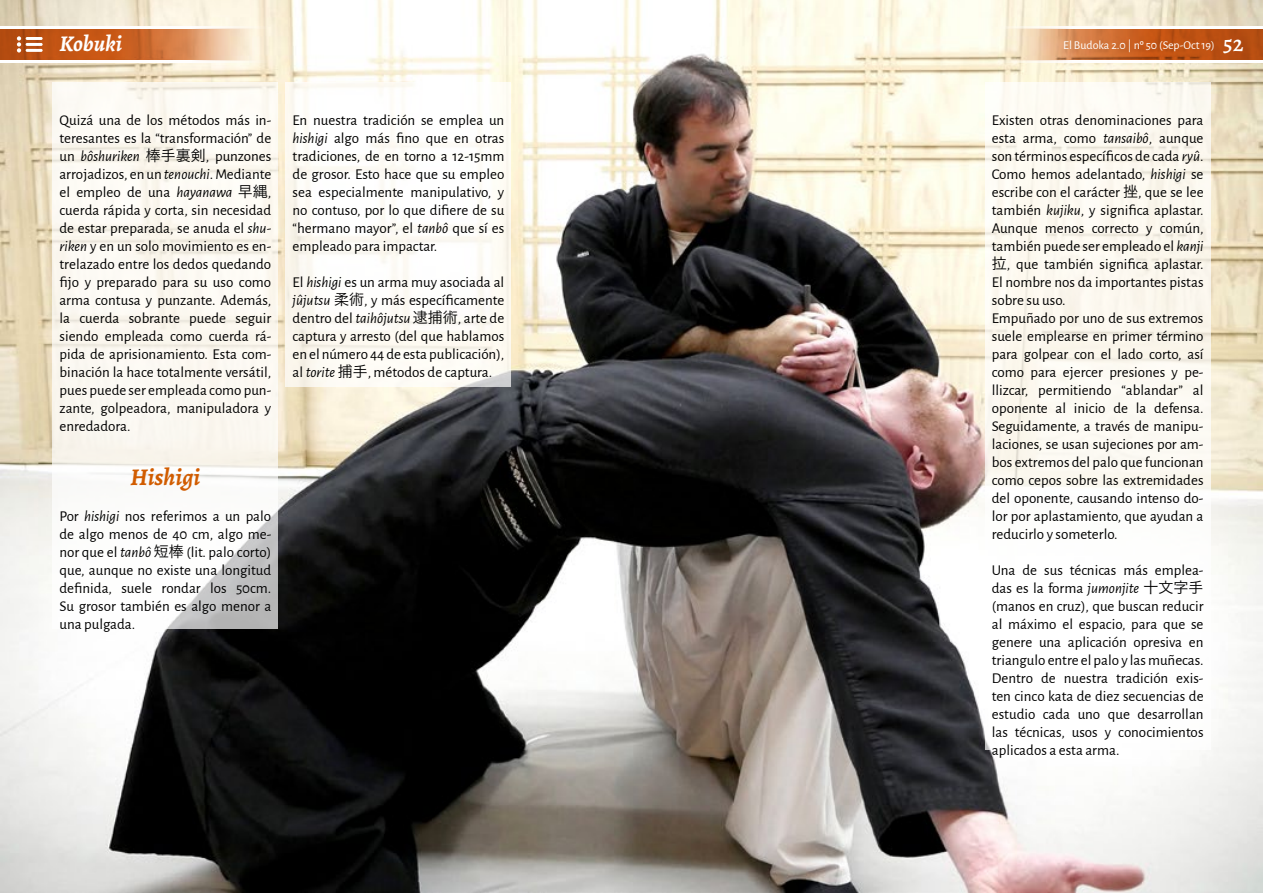
<style>
.page{position:relative;width:1263px;height:893px;background:#fff}
.page>*{position:absolute;margin:0;border:0;box-sizing:border-box;transform-origin:0 0}
.t1{font:italic 700 24px "Alegreya";color:#d15c00}
.t2{font:italic 700 22.5px "Alegreya";color:#fff}
.t3{font:15px/18px "Alegreya Sans";color:#000;text-align:justify}
.t4{font:12px "Alegreya Sans";color:#fff}
.s1{font-family:"Alegreya";font-weight:500;font-size:22.5px}
.s2{font-style:italic}
.s3{font-family:"Hiragino Sans W3"}
</style>
<div class="page">
<img style="left:0;top:0;width:1263px;height:893px">
<svg style="left:53px;top:82px;width:225px;height:547px;fill:#fcf9f3"></svg>
<svg style="left:286px;top:82px;width:225px;height:305px"></svg>
<div style="left:985px;top:82px;width:225px;height:668px;background:#fdfbf4"></div>
<svg style="left:0;top:28px;width:271px;height:33px;background:#d58857"></svg>
<svg style="left:0;top:27px;width:271px;height:1px"></svg>
<svg style="left:0;top:61px;width:271px;height:2px"></svg>
<svg style="left:992px;top:28px;width:271px;height:33px;background:#d18453"></svg>
<svg style="left:992px;top:27px;width:271px;height:1px"></svg>
<svg style="left:992px;top:61px;width:271px;height:2px"></svg>
<svg style="left:17px;top:36px;width:4px;height:17px"></svg>
<hr style="left:26px;top:37px;width:17px;height:3px;background:#fff">
<hr style="left:26px;top:43px;width:17px;height:3px;background:#fff">
<hr style="left:26px;top:49px;width:17px;height:3px;background:#fff">
<h2 class="t2" style="left:60px;top:28px;width:64px">Kobuki</h2>
<p class="t4" style="left:1063px;top:37px;width:182px">El Budoka 2.0 | nº 50 (Sep-Oct 19) <span class="s1">52</span></p>
<p class="t3" style="left:60px;top:111px;width:213px">Quizá una de los métodos más in&shy;teresantes es la “transformación” de un <span class="s2">bôshuriken</span> <span class="s3">棒手裏剣</span>, punzones arrojadizos, en un <span class="s2">tenouchi</span>. Mediante el empleo de una <span class="s2">hayanawa</span> <span class="s3">早縄</span>, cuerda rápida y corta, sin necesidad de estar preparada, se anuda el <span class="s2">shu&shy;riken</span> y en un solo movimiento es en&shy;trelazado entre los dedos quedando fijo y preparado para su uso como arma contusa y punzante. Además, la cuerda sobrante puede seguir siendo empleada como cuerda rá&shy;pida de aprisionamiento. Esta com&shy;binación la hace totalmente versátil, pues puede ser empleada como pun&shy;zante, golpeadora, manipuladora y enredadora.</p>
<h1 class="t1" style="left:131px;top:460px;width:71px">Hishigi</h1>
<p class="t3" style="left:60px;top:507px;width:213px">Por <span class="s2">hishigi</span> nos referimos a un palo de algo menos de 40 cm, algo me&shy;nor que el <span class="s2">tanbô</span> <span class="s3">短棒</span> (lit. palo corto) que, aunque no existe una longitud definida, suele rondar los 50cm.<br>Su grosor también es algo menor a una pulgada.</p>
<p class="t3" style="left:293px;top:111px;width:213px">En nuestra tradición se emplea un <span class="s2">hishigi</span> algo más fino que en otras tradiciones, de en torno a 12-15mm de grosor. Esto hace que su empleo sea especialmente manipulativo, y no contuso, por lo que difiere de su “hermano mayor”, el <span class="s2">tanbô</span> que sí es empleado para impactar.</p>
<p class="t3" style="left:293px;top:273px;width:213px">El <span class="s2">hishigi</span> es un arma muy asociada al <span class="s2">jûjutsu</span> <span class="s3">柔術</span>, y más específicamente dentro del <span class="s2">taihôjutsu</span> <span class="s3">逮捕術</span>, arte de captura y arresto (del que hablamos en el número 44 de esta publicación), al <span class="s2">torite</span> <span class="s3">捕手</span>, métodos de captura.</p>
<p class="t3" style="left:992px;top:111px;width:213px;text-align:left">Existen otras denominaciones para esta arma, como <span class="s2">tansaibô</span>, aunque son términos específicos de cada <span class="s2">ryû</span>.<br>Como hemos adelantado, <span class="s2">hishigi</span> se escribe con el carácter <span class="s3">挫</span>, que se lee también <span class="s2">kujiku</span>, y significa aplastar.<br>Aunque menos correcto y común, también puede ser empleado el <span class="s2">kanji</span><span class="s3">拉</span>, que también significa aplastar.<br>El nombre nos da importantes pistas sobre su uso.<br>Empuñado por uno de sus extremos suele emplearse en primer término para golpear con el lado corto, así como para ejercer presiones y pe&shy;llizcar, permitiendo “ablandar” al oponente al inicio de la defensa.<br>Seguidamente, a través de manipu&shy;laciones, se usan sujeciones por am&shy;bos extremos del palo que funcionan como cepos sobre las extremidades del oponente, causando intenso do&shy;lor por aplastamiento, que ayudan a reducirlo y someterlo.</p>
<p class="t3" style="left:992px;top:561px;width:213px">Una de sus técnicas más emplea&shy;das es la forma <span class="s2">jumonjite</span> <span class="s3">十文字手</span>(manos en cruz), que buscan reducir al máximo el espacio, para que se genere una aplicación opresiva en triangulo entre el palo y las muñecas.<br>Dentro de nuestra tradición exis&shy;ten cinco kata de diez secuencias de estudio cada uno que desarrollan las técnicas, usos y conocimientos aplicados a esta arma.</p>
</div>
